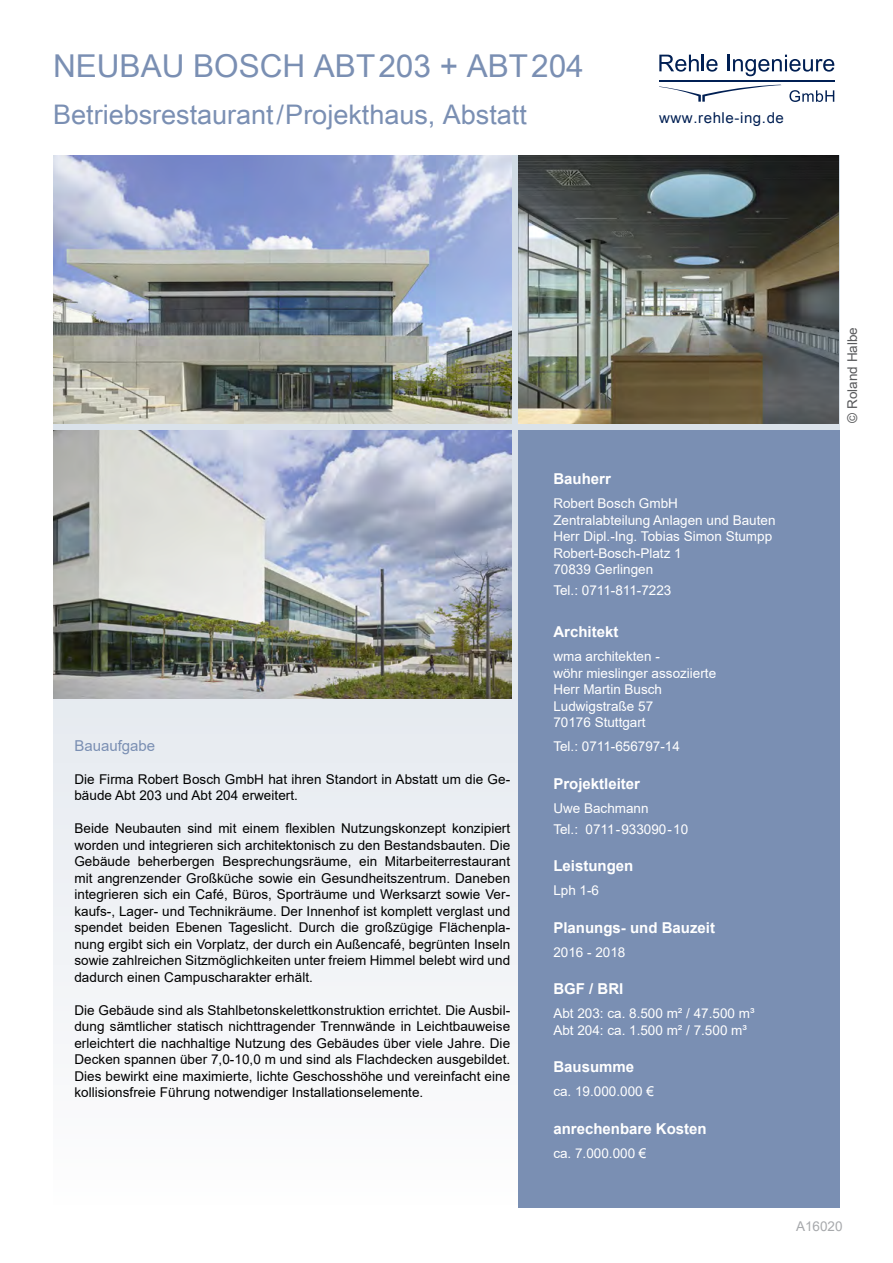
<style>
.page{position:relative;width:893px;height:1263px;background:#fff}
.page>*{position:absolute;margin:0;border:0;box-sizing:border-box;transform-origin:0 0}
.t1{font:31.5px "Arial Unicode MS";color:#7a8fb3}
.t2{font:27px "Arial Unicode MS";color:#7a8fb3}
.t3{font:700 15px "Arial";color:#fff}
.t4{font:15px "Arial Unicode MS";letter-spacing:.04em;color:#001f53}
.t5{font:15px "Arial";color:#7a8fb3}
.t6{font:13.5px/16.5px "Arial";letter-spacing:.005em;color:#000;text-align:justify}
.t7{font:13.5px/16.5px "Arial";color:#fff}
.t8{font:13.5px "Arial";color:#58595b}
.t9{font:13.5px "Arial";color:#a7a9ac}
</style>
<div class="page">
<div style="left:53px;top:156px;width:787px;height:1052px;background:linear-gradient(to bottom,#bdc8d5,#fefdfc)"></div>
<div style="left:519px;top:430px;width:321px;height:778px;background:#7a8fb3"></div>
<hr style="left:659px;top:80px;width:175px;height:2px;background:#001f53">
<svg style="left:659px;top:85px;width:122px;height:17px"></svg>
<svg style="left:659px;top:55px;width:58px;height:17px"></svg>
<svg style="left:727px;top:55px;width:107px;height:21px"></svg>
<svg style="left:789px;top:90px;width:45px;height:12px"></svg>
<img style="left:53px;top:156px;width:458px;height:267px">
<img style="left:519px;top:156px;width:320px;height:267px">
<img style="left:53px;top:430px;width:458px;height:268px">
<p class="t1" style="left:53px;top:43px;width:532px">NEUBAU BOSCH ABT 203 + ABT 204</p>
<p class="t2" style="left:53px;top:95px;width:475px">Betriebsrestaurant / Projekthaus, Abstatt</p>
<p class="t4" style="left:659px;top:107px;width:126px">www.rehle-ing.de</p>
<p class="t5" style="left:74px;top:735px;width:82px">Bauaufgabe</p>
<p class="t6" style="left:74px;top:770px;width:437px">Die Firma Robert Bosch GmbH hat ihren Standort in Abstatt um die Ge&shy;bäude Abt 203 und Abt 204 erweitert.</p>
<p class="t6" style="left:74px;top:820px;width:437px">Beide Neubauten sind mit einem flexiblen Nutzungskonzept konzipiert worden und integrieren sich architektonisch zu den Bestandsbauten. Die Gebäude beherbergen Besprechungsräume, ein Mitarbeiterrestaurant mit angrenzender Großküche sowie ein Gesundheitszentrum. Daneben integrieren sich ein Café, Büros, Sporträume und Werksarzt sowie Ver&shy;kaufs-, Lager- und Technikräume. Der Innenhof ist komplett verglast und spendet beiden Ebenen Tageslicht. Durch die großzügige Flächenpla&shy;nung ergibt sich ein Vorplatz, der durch ein Außencafé, begrünten Inseln sowie zahlreichen Sitzmöglichkeiten unter freiem Himmel belebt wird und dadurch einen Campuscharakter erhält.</p>
<p class="t6" style="left:74px;top:1001px;width:437px">Die Gebäude sind als Stahlbetonskelettkonstruktion errichtet. Die Ausbil&shy;dung sämtlicher statisch nichttragender Trennwände in Leichtbauweise erleichtert die nachhaltige Nutzung des Gebäudes über viele Jahre. Die Decken spannen über 7,0-10,0 m und sind als Flachdecken ausgebildet.<br>Dies bewirkt eine maximierte, lichte Geschosshöhe und vereinfacht eine kollisionsfreie Führung notwendiger Installationselemente.</p>
<p class="t3" style="left:553px;top:468px;width:59px">Bauherr</p>
<p class="t7" style="left:553px;top:495px;width:126px">Robert Bosch GmbH</p>
<p class="t7" style="left:553px;top:511px;width:224px">Zentralabteilung Anlagen und Bauten</p>
<p class="t7" style="left:553px;top:528px;width:220px">Herr Dipl.-Ing. Tobias Simon Stumpp</p>
<p class="t7" style="left:553px;top:544px;width:130px">Robert-Bosch-Platz 1<br>70839 Gerlingen</p>
<p class="t7" style="left:553px;top:582px;width:120px">Tel.: 0711-811-7223</p>
<p class="t3" style="left:553px;top:621px;width:67px">Architekt</p>
<p class="t7" style="left:553px;top:648px;width:164px">wma architekten -<br>wöhr mieslinger assoziierte</p>
<p class="t7" style="left:553px;top:681px;width:110px">Herr Martin Busch</p>
<p class="t7" style="left:553px;top:697px;width:101px">Ludwigstraße 57</p>
<p class="t7" style="left:553px;top:714px;width:94px">70176 Stuttgart</p>
<p class="t7" style="left:553px;top:738px;width:128px">Tel.: 0711-656797-14</p>
<p class="t3" style="left:553px;top:773px;width:88px">Projektleiter</p>
<p class="t7" style="left:553px;top:799px;width:97px">Uwe Bachmann</p>
<p class="t7" style="left:553px;top:820px;width:136px">Tel.: 0711 - 933090 - 10</p>
<p class="t3" style="left:553px;top:855px;width:82px">Leistungen</p>
<p class="t7" style="left:553px;top:882px;width:47px">Lph 1-6</p>
<p class="t3" style="left:553px;top:917px;width:163px">Planungs- und Bauzeit</p>
<p class="t7" style="left:553px;top:943px;width:74px">2016 - 2018</p>
<p class="t3" style="left:553px;top:978px;width:72px">BGF / BRI</p>
<p class="t7" style="left:553px;top:1005px;width:203px">Abt 203: ca. 8.500 m² / 47.500 m³</p>
<p class="t7" style="left:553px;top:1021px;width:195px">Abt 204: ca. 1.500 m² / 7.500 m³</p>
<p class="t3" style="left:553px;top:1056px;width:82px">Bausumme</p>
<p class="t7" style="left:553px;top:1083px;width:102px">ca. 19.000.000 €</p>
<p class="t3" style="left:553px;top:1118px;width:155px">anrechenbare Kosten</p>
<p class="t7" style="left:553px;top:1144px;width:95px">ca. 7.000.000 €</p>
<p class="t8" style="left:843px;top:423px;width:97px;rotate:-90deg">© Roland Halbe</p>
<p class="t9" style="left:796px;top:1217px;width:48px">A16020</p>
</div>
